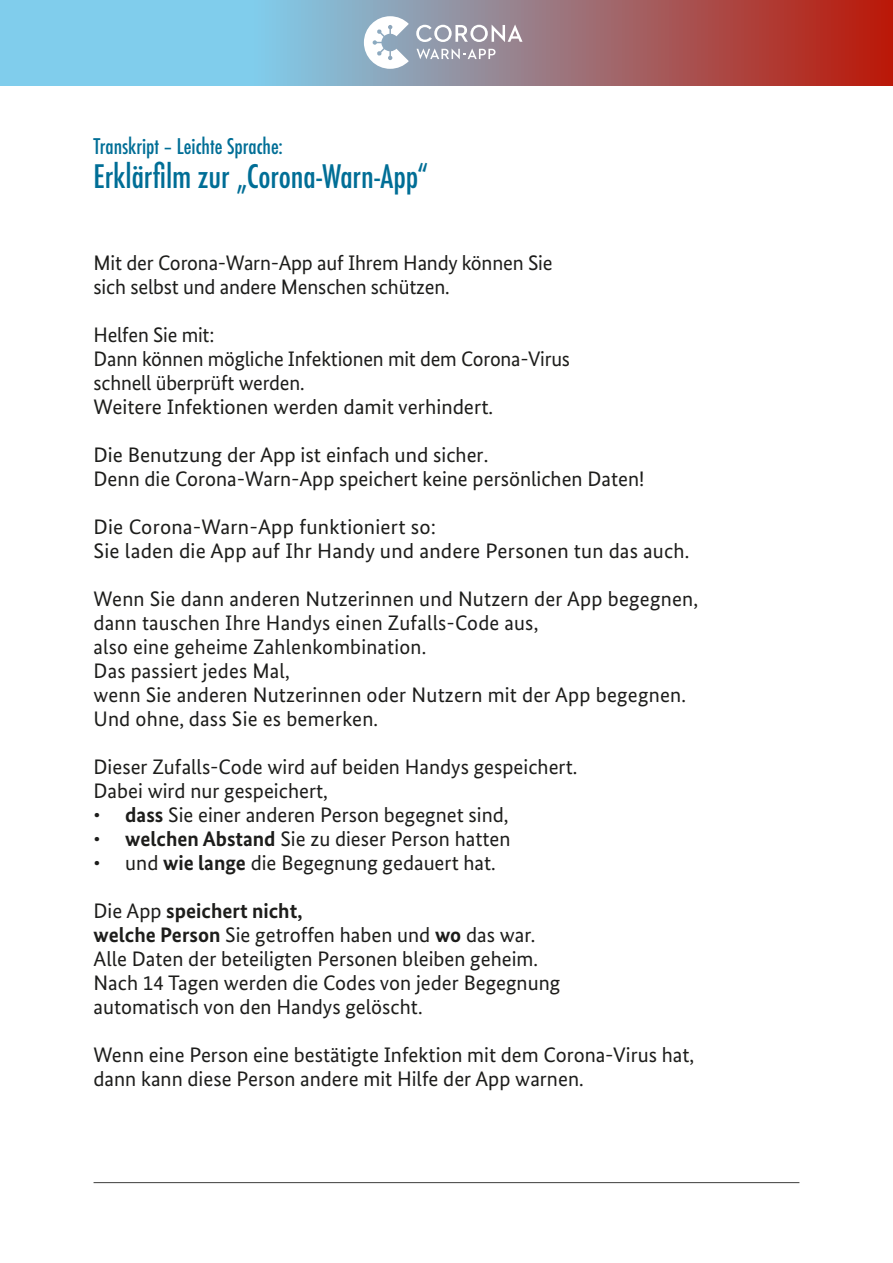
<style>
.page{position:relative;width:893px;height:1263px;background:#fff}
.page>*{position:absolute;margin:0;border:0;box-sizing:border-box;transform-origin:0 0}
.Headline{font:500 condensed 31.5px "Futura";letter-spacing:-.005em;color:#006e96}
.Copytext{font:21px/24px "Bundes Sans";color:#1d1d1b}
.C-OA_10{font:21px/24px "Bundes Sans";letter-spacing:.01em;color:#1d1d1b}
.C-OA-0{font:21px/24px "Bundes Sans";color:#1d1d1b}
.C-OA-10{font:21px/24px "Bundes Sans";letter-spacing:-.01em;color:#1d1d1b}
.Headline-2{font:500 condensed 21px "Futura";letter-spacing:-.005em;color:#006e96}
.s1{font-weight:700}
</style>
<div class="page">
<svg style="left:0;top:0;width:893px;height:85px;background:#958a98"></svg>
<svg style="left:417px;top:49px;width:78px;height:10px"></svg>
<svg style="left:416px;top:25px;width:106px;height:17px"></svg>
<svg style="left:364px;top:16px;width:45px;height:53px"></svg>
<hr style="left:94px;top:1182px;width:705px;height:1px;background:#3c3c3b">
<h1 class="Headline-2" style="left:94px;top:132px;width:191px">Transkript – Leichte Sprache:</h1>
<h1 class="Headline" style="left:94px;top:156px;width:336px">Erklärfilm zur „Corona-Warn-App“</h1>
<p class="Copytext" style="left:94px;top:251px;width:461px">Mit der Corona-Warn-App auf Ihrem Handy können Sie sich selbst und andere Menschen schützen.</p>
<p class="C-OA-10" style="left:94px;top:323px;width:478px">Helfen Sie mit:<br>Dann können mögliche Infektionen mit dem Corona-Virus schnell überprüft werden.</p>
<p class="Copytext" style="left:94px;top:395px;width:401px">Weitere Infektionen werden damit verhindert.</p>
<p class="C-OA-0" style="left:94px;top:443px;width:396px">Die Benutzung der App ist einfach und sicher.</p>
<p class="Copytext" style="left:94px;top:467px;width:552px">Denn die Corona-Warn-App speichert keine persönlichen Daten!</p>
<p class="Copytext" style="left:94px;top:515px;width:597px">Die Corona-Warn-App funktioniert so:<br>Sie laden die App auf Ihr Handy und andere Personen tun das auch.</p>
<p class="C-OA_10" style="left:94px;top:587px;width:606px">Wenn Sie dann anderen Nutzerinnen und Nutzern der App begegnen, dann tauschen Ihre Handys einen Zufalls-Code aus,<br>also eine geheime Zahlenkombination.</p>
<p class="Copytext" style="left:94px;top:659px;width:594px">Das passiert jedes Mal,<br>wenn Sie anderen Nutzerinnen oder Nutzern mit der App begegnen.<br>Und ohne, dass Sie es bemerken.</p>
<p class="Copytext" style="left:94px;top:755px;width:485px">Dieser Zufalls-Code wird auf beiden Handys gespeichert.<br>Dabei wird nur gespeichert,</p>
<p class="C-OA_10" style="left:94px;top:803px;width:417px">• <span class="s1">dass</span> Sie einer anderen Person begegnet sind,</p>
<p class="C-OA_10" style="left:94px;top:827px;width:419px">• <span class="s1">welchen Abstand</span> Sie zu dieser Person hatten</p>
<p class="C-OA_10" style="left:94px;top:851px;width:404px">• und <span class="s1">wie lange</span> die Begegnung gedauert hat.</p>
<p class="C-OA-0" style="left:94px;top:899px;width:446px">Die App <span class="s1">speichert nicht,<br>welche Person</span> Sie getroffen haben und <span class="s1">wo</span> das war.<br>Alle Daten der beteiligten Personen bleiben geheim.</p>
<p class="Copytext" style="left:94px;top:971px;width:468px">Nach 14 Tagen werden die Codes von jeder Begegnung automatisch von den Handys gelöscht.</p>
<p class="Copytext" style="left:94px;top:1043px;width:602px">Wenn eine Person eine bestätigte Infektion mit dem Corona-Virus hat, dann kann diese Person andere mit Hilfe der App warnen.</p>
</div>
